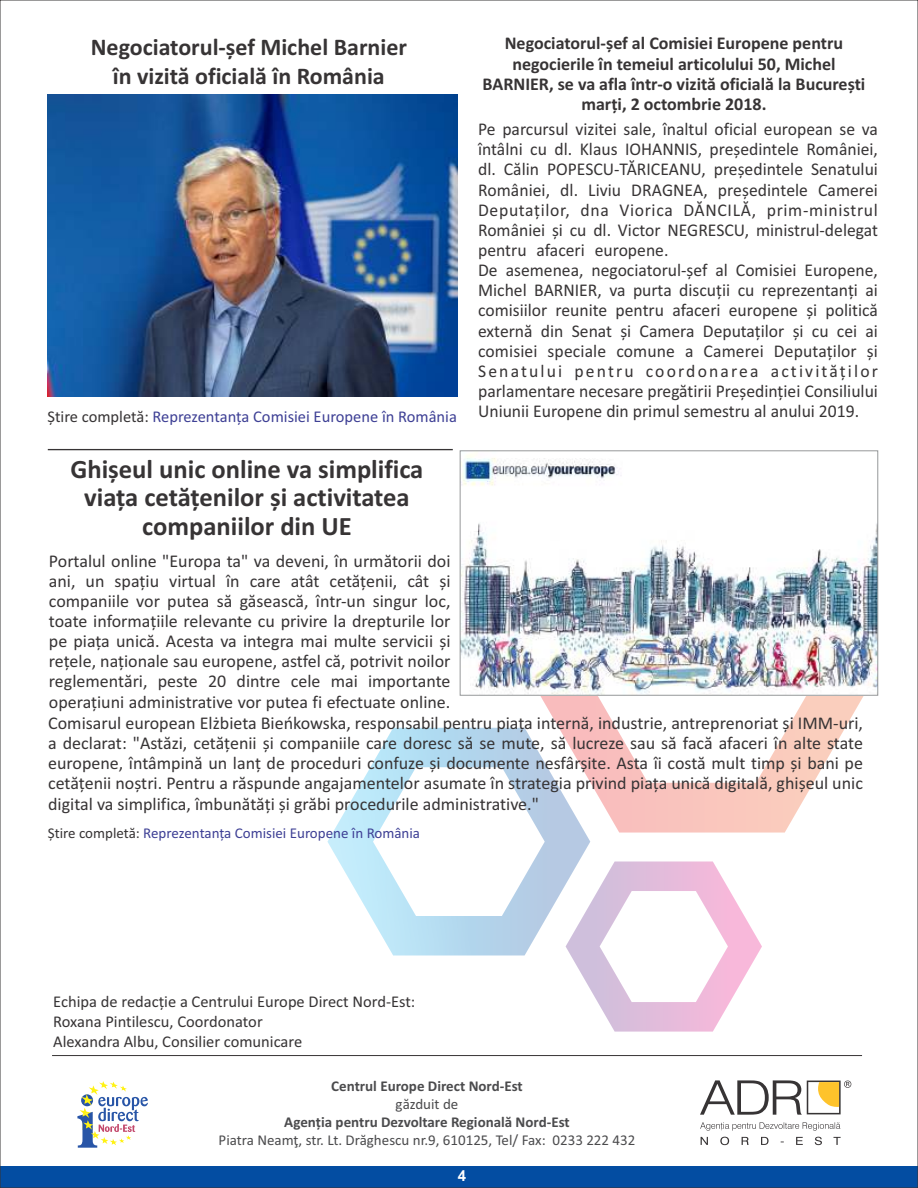
<style>
.page{position:relative;width:918px;height:1188px;background:#fff}
.page>*{position:absolute;margin:0;border:0;box-sizing:border-box;transform-origin:0 0}
.t1{font:700 26.55px/28.3px "Calibri";color:#373435;text-align:center}
.t2{font:700 24px/28.3px "Calibri";color:#373435;text-align:center}
.t3{font:18px/20.1px "Calibri";color:#373435;text-align:justify}
.t4{font:700 18px/20.4px "Calibri";color:#373435;text-align:center}
.t5{font:16.5px/20.1px "Calibri";color:#373435}
.t6{font:16.5px "Calibri";color:#3e4095}
.t7{font:700 15px "Calibri";color:#4b4b4d}
.t8{font:15px "Calibri";color:#4b4b4d}
.t9{font:15px "Calibri";color:#3e4095}
.t10{font:700 15px "Arial";color:#fefefe}
.s1{color:#373435}
</style>
<div class="page">
<svg style="left:540px;top:696px;width:324px;height:137px"></svg>
<svg style="left:327px;top:728px;width:263px;height:228px"></svg>
<svg style="left:566px;top:861px;width:196px;height:171px"></svg>
<div style="left:0;top:1166px;width:918px;height:22px;background:#034da2"></div>
<hr style="left:52px;top:1055px;width:810px;height:1px;background:#373435">
<svg style="left:701px;top:1137px;width:140px;height:8px"></svg>
<svg style="left:700px;top:1122px;width:140px;height:9px"></svg>
<svg style="left:700px;top:1080px;width:151px;height:35px"></svg>
<svg style="left:77px;top:1081px;width:71px;height:67px"></svg>
<hr style="left:48px;top:449px;width:405px;height:1px;background:#373435">
<img style="left:47px;top:94px;width:411px;height:303px">
<img style="left:462px;top:454px;width:414px;height:240px">
<div style="left:460px;top:450px;width:418px;height:246px;border:1px solid #96989a"></div>
<h2 class="t2" style="left:91px;top:35px;width:318px">Negociatorul-șef Michel Barnier în vizită oficială în România</h2>
<p class="t6" style="left:47px;top:410px;width:411px"><span class="s1">Știre completă:</span> Reprezentanța Comisiei Europene în România</p>
<h1 class="t1" style="left:70px;top:457px;width:354px">Ghișeul unic online va simplifica viața cetățenilor și activitatea companiilor din UE</h1>
<p class="t3" style="left:49px;top:552px;width:403px">Portalul online "Europa ta" va deveni, în următorii doi ani, un spațiu virtual în care atât cetățenii, cât și companiile vor putea să găsească, într-un singur loc, toate informațiile relevante cu privire la drepturile lor pe piața unică. Acesta va integra mai multe servicii și rețele, naționale sau europene, astfel că, potrivit noilor reglementări, peste 20 dintre cele mai importante operațiuni administrative vor putea fi efectuate online.</p>
<p class="t4" style="left:483px;top:34px;width:384px">Negociatorul-șef al Comisiei Europene pentru negocierile în temeiul articolului 50, Michel BARNIER, se va afla într-o vizită oficială la București marți, 2 octombrie 2018.</p>
<p class="t3" style="left:478px;top:121px;width:401px;text-align:left">Pe parcursul vizitei sale, înaltul oficial european se va întâlni cu dl. Klaus IOHANNIS, președintele României, dl. Călin POPESCU-TĂRICEANU, președintele Senatului României, dl. Liviu DRAGNEA, președintele Camerei Deputaților, dna Viorica DĂNCILĂ, prim-ministrul României și cu dl. Victor NEGRESCU, ministrul-delegat pentru afaceri europene.<br>De asemenea, negociatorul-șef al Comisiei Europene, Michel BARNIER, va purta discuții cu reprezentanți ai comisiilor reunite pentru afaceri europene și politică externă din Senat și Camera Deputaților și cu cei ai comisiei speciale comune a Camerei Deputaților și Senatului pentru coordonarea activităților parlamentare necesare pregătirii Președinției Consiliului Uniunii Europene din primul semestru al anului 2019.</p>
<p class="t3" style="left:48px;top:714px;width:816px">Comisarul european Elżbieta Bieńkowska, responsabil pentru piața internă, industrie, antreprenoriat și IMM-uri, a declarat: "Astăzi, cetățenii și companiile care doresc să se mute, să lucreze sau să facă afaceri în alte state europene, întâmpină un lanț de proceduri confuze și documente nesfârșite. Asta îi costă mult timp și bani pe cetățenii noștri. Pentru a răspunde angajamentelor asumate în strategia privind piața unică digitală, ghișeul unic digital va simplifica, îmbunătăți și grăbi procedurile administrative."</p>
<p class="t9" style="left:48px;top:827px;width:374px"><span class="s1">Știre completă:</span> Reprezentanța Comisiei Europene în România</p>
<p class="t5" style="left:53px;top:993px;width:364px">Echipa de redacție a Centrului Europe Direct Nord-Est:<br>Roxana Pintilescu, Coordonator<br>Alexandra Albu, Consilier comunicare</p>
<p class="t7" style="left:331px;top:1079px;width:193px">Centrul Europe Direct Nord-Est</p>
<p class="t8" style="left:396px;top:1098px;width:64px">găzduit de</p>
<p class="t7" style="left:284px;top:1116px;width:287px">Agenția pentru Dezvoltare Regională Nord-Est</p>
<p class="t8" style="left:219px;top:1134px;width:418px">Piatra Neamţ, str. Lt. Drăghescu nr.9, 610125, Tel/ Fax: 0233 222 432</p>
<p class="t10" style="left:458px;top:1170px;width:10px">4</p>
</div>
